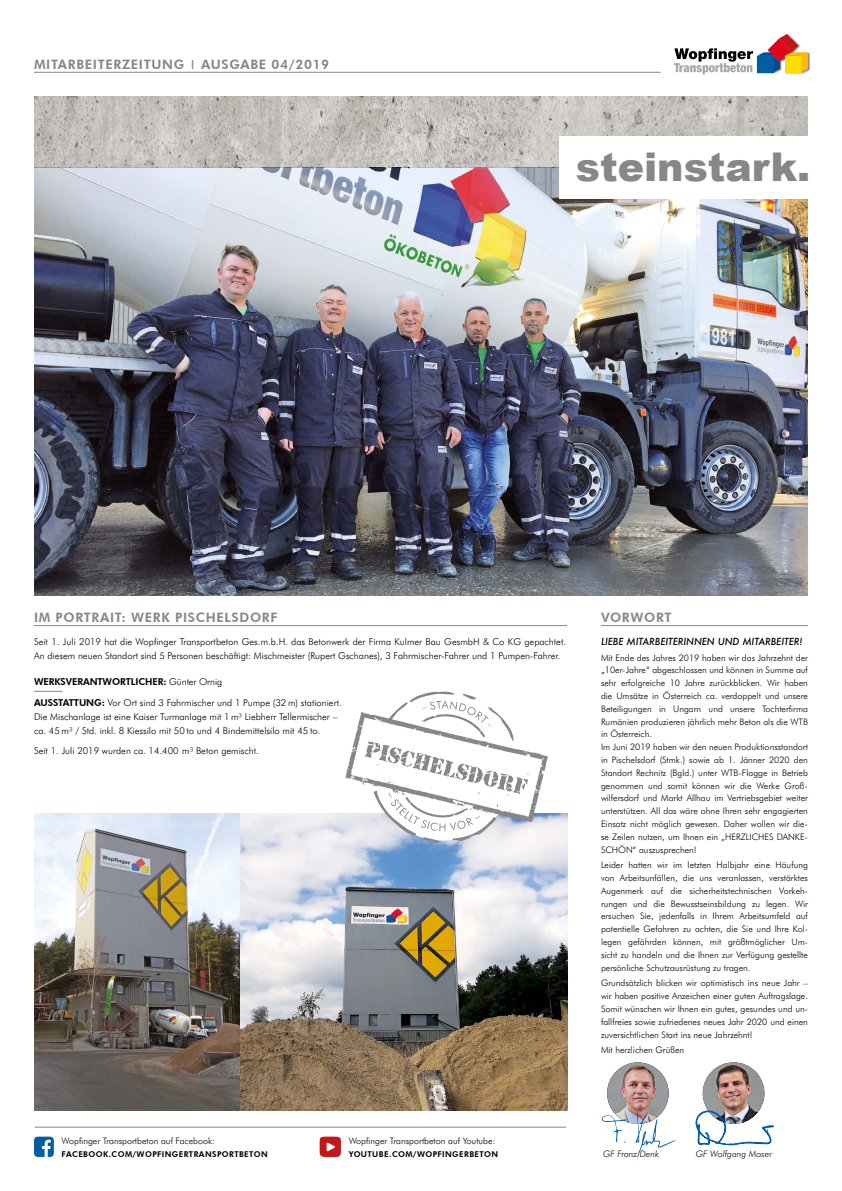
<style>
.page{position:relative;width:842px;height:1191px;background:#fff}
.page>*{position:absolute;margin:0;border:0;box-sizing:border-box;transform-origin:0 0}
.t1{font:900 39.6px "Arial";color:#878787}
.t2{font:800 13px "Futura BT";letter-spacing:.05em;color:#878787}
.t3{font:300 9.5px/14px "Futura BT";color:#000}
.t4{font:italic 500 9.5px "Futura";color:#000}
.t5{font:800 9.5px "Futura BT";letter-spacing:-.01em;color:#000}
.t6{font:300 9px/12.8px "Futura BT";color:#000;text-align:justify}
.t7{font:italic 300 9px "Futura BT";color:#000}
.t8{font:800 8px "Futura BT";letter-spacing:.05em;color:#000}
.s1{font-size:9.1px}
.s2{font-weight:300}
.s3{font-weight:800}
</style>
<div class="page">
<img style="left:34px;top:96px;width:774px;height:499px">
<img style="left:34px;top:814px;width:206px;height:296px">
<hr style="left:34px;top:72px;width:626px;height:1px;background:#878787">
<div style="left:757px;top:34px;width:53px;height:40px;background:#000;opacity:.45"></div>
<svg style="left:674px;top:34px;width:134px;height:40px"></svg>
<hr style="left:35px;top:1126px;width:531px;height:1px;background:#878787">
<svg style="left:34px;top:1136px;width:20px;height:21px"></svg>
<svg style="left:320px;top:1136px;width:21px;height:21px"></svg>
<div style="left:559px;top:136px;width:263px;height:63px;background:#fff"></div>
<hr style="left:601px;top:625px;width:207px;height:1px;background:#878787">
<img style="left:607px;top:1062px;width:62px;height:62px;border-radius:31px">
<img style="left:703px;top:1062px;width:61px;height:62px;border-radius:31px">
<svg style="left:696px;top:1110px;width:77px;height:35px"></svg>
<svg style="left:635px;top:1112px;width:41px;height:45px"></svg>
<svg style="left:601px;top:1115px;width:25px;height:27px"></svg>
<hr style="left:34px;top:625px;width:533px;height:1px;background:#878787">
<svg style="left:34px;top:691px;width:28px;height:1px"></svg>
<img style="left:240px;top:814px;width:327px;height:296px">
<svg style="left:345px;top:691px;width:203px;height:152px"></svg>
<h2 class="t2" style="left:34px;top:57px;width:297px">MITARBEITERZEITUNG <span class="s1">|</span> AUSGABE 04/2019</h2>
<h1 class="t1" style="left:576px;top:139px;width:236px">steinstark.</h1>
<h2 class="t2" style="left:34px;top:610px;width:245px">IM PORTRAIT: WERK PISCHELSDORF</h2>
<p class="t3" style="left:34px;top:634px;width:534px">Seit 1. Juli 2019 hat die Wopfinger Transportbeton Ges.m.b.H. das Betonwerk der Firma Kulmer Bau GesmbH &amp; Co KG gepachtet.<br>An diesem neuen Standort sind 5 Personen beschäftigt: Mischmeister (Rupert Gschanes), 3 Fahrmischer-Fahrer und 1 Pumpen-Fahrer.</p>
<p class="t5" style="left:34px;top:676px;width:190px">WERKSVERANTWORTLICHER: <span class="s2">Günter Ornig</span></p>
<p class="t3" style="left:34px;top:695px;width:309px"><span class="s3">AUSSTATTUNG:</span> Vor Ort sind 3 Fahrmischer und 1 Pumpe (32 m) stationiert.<br>Die Mischanlage ist eine Kaiser Turmanlage mit 1m³ Liebherr Tellermischer – ca. 45 m³ / Std. inkl. 8 Kiessilo mit 50 to und 4 Bindemittelsilo mit 45 to.</p>
<p class="t3" style="left:34px;top:743px;width:226px">Seit 1. Juli 2019 wurden ca. 14.400 m³ Beton gemischt.</p>
<p class="t6" style="left:62px;top:1134px;width:155px">Wopfinger Transportbeton auf Facebook:</p>
<p class="t8" style="left:62px;top:1149px;width:208px">FACEBOOK.COM/WOPFINGERTRANSPORTBETON</p>
<p class="t6" style="left:349px;top:1134px;width:148px">Wopfinger Transportbeton auf Youtube:</p>
<p class="t8" style="left:349px;top:1149px;width:151px">YOUTUBE.COM/WOPFINGERBETON</p>
<h2 class="t2" style="left:601px;top:610px;width:72px">VORWORT</h2>
<p class="t4" style="left:601px;top:635px;width:203px">LIEBE MITARBEITERINNEN UND MITARBEITER!</p>
<p class="t6" style="left:601px;top:651px;width:208px;text-align:left">Mit Ende des Jahres 2019 haben wir das Jahrzehnt der „10er-Jahre“ abgeschlossen und können in Summe auf sehr erfolgreiche 10 Jahre zurückblicken. Wir haben die Umsätze in Österreich ca. verdoppelt und unsere Beteiligungen in Ungarn und unsere Tochterfirma Rumänien produzieren jährlich mehr Beton als die WTB in Österreich.<br>Im Juni 2019 haben wir den neuen Produktionsstandort in Pischelsdorf (Stmk.) sowie ab 1. Jänner 2020 den Standort Rechnitz (Bgld.) unter WTB-Flagge in Betrieb genommen und somit können wir die Werke Groß&shy;wilfersdorf und Markt Allhau im Vertriebsgebiet weiter unterstützen. All das wäre ohne Ihren sehr engagierten Einsatz nicht möglich gewesen. Daher wollen wir die&shy;se Zeilen nutzen, um Ihnen ein „HERZLICHES DANKE-SCHÖN“ auszusprechen!</p>
<p class="t6" style="left:601px;top:858px;width:208px">Leider hatten wir im letzten Halbjahr eine Häufung von Arbeitsunfällen, die uns veranlassen, verstärktes Augenmerk auf die sicherheitstechnischen Vorkeh&shy;rungen und die Bewusstseinsbildung zu legen. Wir ersuchen Sie, jedenfalls in Ihrem Arbeitsumfeld auf potentielle Gefahren zu achten, die Sie und Ihre Kol&shy;legen gefährden können, mit größtmöglicher Um&shy;sicht zu handeln und die Ihnen zur Verfügung gestellte persönliche Schutzausrüstung zu tragen.</p>
<p class="t6" style="left:601px;top:976px;width:208px">Grundsätzlich blicken wir optimistisch ins neue Jahr – wir haben positive Anzeichen einer guten Auftragslage.<br>Somit wünschen wir Ihnen ein gutes, gesundes und un&shy;fallfreies sowie zufriedenes neues Jahr 2020 und einen zuversichtlichen Start ins neue Jahrzehnt!</p>
<p class="t6" style="left:601px;top:1043px;width:85px">Mit herzlichen Grüßen</p>
<p class="t7" style="left:603px;top:1148px;width:58px">GF Franz Denk</p>
<p class="t7" style="left:696px;top:1148px;width:78px">GF Wolfgang Moser</p>
</div>
